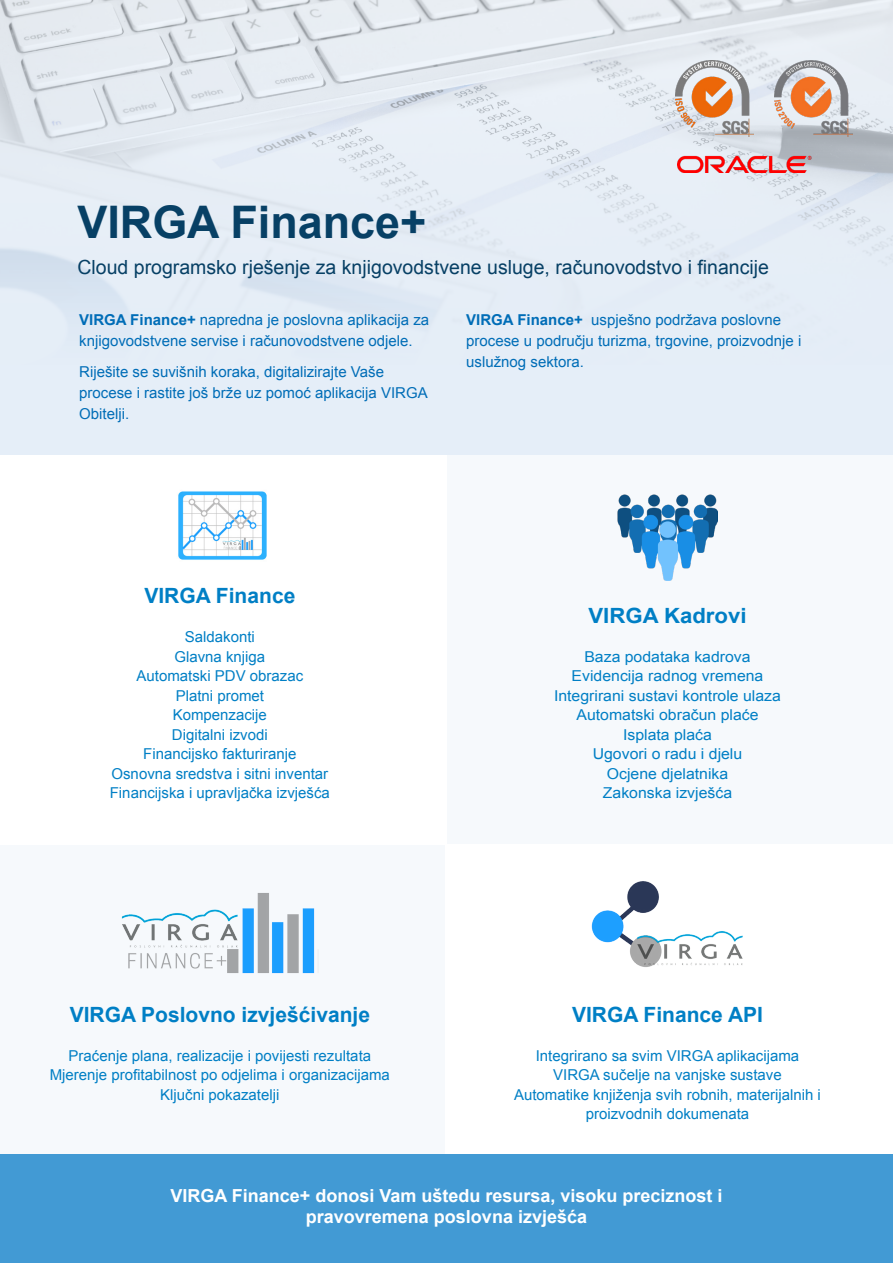
<style>
.page{position:relative;width:893px;height:1263px;background:#e5eef8}
.page>*{position:absolute;margin:0;border:0;box-sizing:border-box;transform-origin:0 0}
.t1{font:700 44.85px "Arial";color:#074065}
.t2{font:700 21px "Arial";color:#007fc5}
.t3{font:700 21px "Arial";color:#007fc5;scale:1.06 1}
.t4{font:19.5px "Arial";color:#074065}
.t5{font:700 18px/21.6px "Arial";color:#fff;text-align:center}
.t6{font:15px/19.5px "Arial";color:#007fc5;text-align:center}
.t7{font:15px/21px "Arial";color:#006db7}
.t8{font:15px/19.5px "Arial";color:#007fc5;text-align:center;scale:1.06 1}
.s1{font-weight:700}
</style>
<div class="page">
<div style="left:0;top:1154px;width:893px;height:109px;background:#429ad4"></div>
<img style="left:0;top:0;width:893px;height:310px">
<div style="left:0;top:845px;width:445px;height:309px;background:#f6f9fc"></div>
<div style="left:445px;top:456px;width:448px;height:389px;background:#f6f9fc"></div>
<div style="left:445px;top:845px;width:448px;height:309px;background:#fff"></div>
<div style="left:0;top:456px;width:446px;height:389px;background:#fff"></div>
<img style="left:121px;top:893px;width:194px;height:80px">
<img style="left:592px;top:881px;width:151px;height:86px">
<img style="left:178px;top:491px;width:89px;height:69px">
<img style="left:677px;top:152px;width:135px;height:21px">
<img style="left:675px;top:60px;width:79px;height:76px">
<img style="left:774px;top:60px;width:79px;height:76px">
<img style="left:617px;top:495px;width:100px;height:85px">
<p class="t1" style="left:77px;top:193px;width:350px">VIRGA Finance+</p>
<p class="t4" style="left:77px;top:254px;width:693px">Cloud programsko rješenje za knjigovodstvene usluge, računovodstvo i financije</p>
<p class="t7" style="left:79px;top:309px;width:352px"><span class="s1">VIRGA Finance+</span> napredna je poslovna aplikacija za knjigovodstvene servise i računovodstvene odjele.</p>
<p class="t7" style="left:79px;top:362px;width:350px">Riješite se suvišnih koraka, digitalizirajte Vaše procese i rastite još brže uz pomoć aplikacija VIRGA<br>Obitelji.</p>
<p class="t7" style="left:466px;top:309px;width:337px"><span class="s1">VIRGA Finance+</span> uspješno podržava poslovne procese u području turizma, trgovine, proizvodnje i uslužnog sektora.</p>
<p class="t2" style="left:144px;top:582px;width:152px">VIRGA Finance</p>
<p class="t6" style="left:110px;top:627px;width:222px">Saldakonti<br>Glavna knjiga<br>Automatski PDV obrazac<br>Platni promet<br>Kompenzacije<br>Digitalni izvodi<br>Financijsko fakturiranje<br>Osnovna sredstva i sitni inventar<br>Financijska i upravljačka izvješća</p>
<p class="t2" style="left:70px;top:1000px;width:302px">VIRGA Poslovno izvješćivanje</p>
<p class="t6" style="left:50px;top:1046px;width:342px">Praćenje plana, realizacije i povijesti rezultata<br>Mjerenje profitabilnost po odjelima i organizacijama<br>Ključni pokazatelji</p>
<p class="t3" style="left:588px;top:601px;width:151px">VIRGA Kadrovi</p>
<p class="t8" style="left:554px;top:647px;width:216px">Baza podataka kadrova<br>Evidencija radnog vremena<br>Integrirani sustavi kontrole ulaza<br>Automatski obračun plaće<br>Isplata plaća<br>Ugovori o radu i djelu<br>Ocjene djelatnika<br>Zakonska izvješća</p>
<p class="t2" style="left:572px;top:1000px;width:192px">VIRGA Finance API</p>
<p class="t6" style="left:514px;top:1046px;width:308px">Integrirano sa svim VIRGA aplikacijama VIRGA sučelje na vanjske sustave Automatike knjiženja svih robnih, materijalnih i proizvodnih dokumenata</p>
<p class="t5" style="left:170px;top:1185px;width:553px">VIRGA Finance+ donosi Vam uštedu resursa, visoku preciznost i pravovremena poslovna izvješća</p>
</div>
